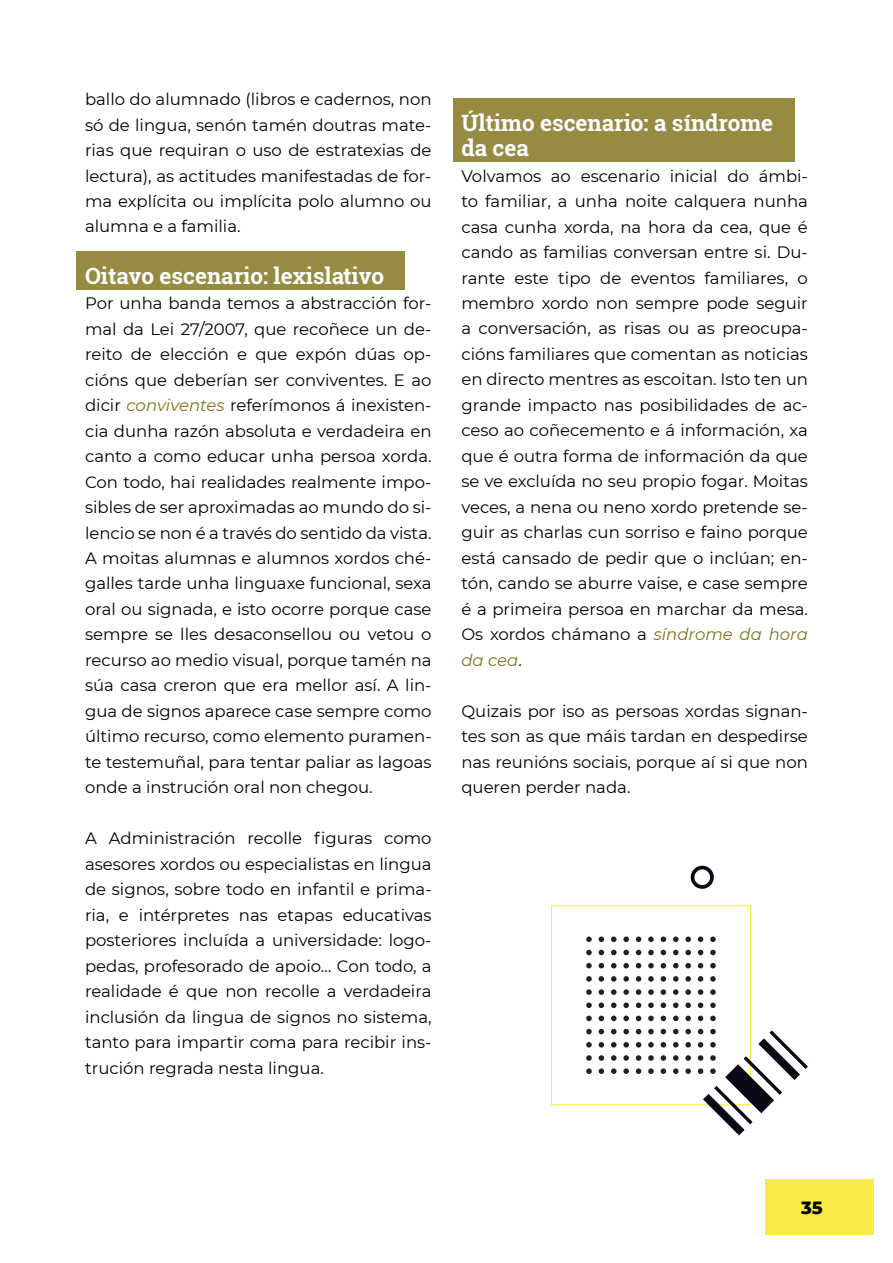
<style>
.page{position:relative;width:893px;height:1263px;background:#fff}
.page>*{position:absolute;margin:0;border:0;box-sizing:border-box;transform-origin:0 0}
.t1{font:700 22.5px/25.5px "Roboto Slab";color:#fff}
.t2{font:800 18px "Montserrat";color:#000}
.t3{font:16.5px/25.5px "Montserrat";color:#000;text-align:justify}
.s1{font-style:italic;color:#7e751d}
</style>
<div class="page">
<div style="left:551px;top:905px;width:200px;height:200px;border:1px solid #fced33"></div>
<svg style="left:586px;top:936px;width:6px;height:6px"></svg>
<svg style="left:599px;top:936px;width:5px;height:6px"></svg>
<svg style="left:611px;top:936px;width:5px;height:6px"></svg>
<svg style="left:623px;top:936px;width:6px;height:6px"></svg>
<svg style="left:636px;top:936px;width:5px;height:6px"></svg>
<svg style="left:648px;top:936px;width:6px;height:6px"></svg>
<svg style="left:661px;top:936px;width:5px;height:6px"></svg>
<svg style="left:673px;top:936px;width:5px;height:6px"></svg>
<svg style="left:685px;top:936px;width:6px;height:6px"></svg>
<svg style="left:698px;top:936px;width:5px;height:6px"></svg>
<svg style="left:710px;top:936px;width:6px;height:6px"></svg>
<svg style="left:586px;top:950px;width:6px;height:5px"></svg>
<svg style="left:599px;top:950px;width:5px;height:5px"></svg>
<svg style="left:611px;top:950px;width:5px;height:5px"></svg>
<svg style="left:623px;top:950px;width:6px;height:5px"></svg>
<svg style="left:636px;top:950px;width:5px;height:5px"></svg>
<svg style="left:648px;top:950px;width:6px;height:5px"></svg>
<svg style="left:661px;top:950px;width:5px;height:5px"></svg>
<svg style="left:673px;top:950px;width:5px;height:5px"></svg>
<svg style="left:685px;top:950px;width:6px;height:5px"></svg>
<svg style="left:698px;top:950px;width:5px;height:5px"></svg>
<svg style="left:710px;top:950px;width:6px;height:5px"></svg>
<svg style="left:586px;top:963px;width:6px;height:5px"></svg>
<svg style="left:599px;top:963px;width:5px;height:5px"></svg>
<svg style="left:611px;top:963px;width:5px;height:5px"></svg>
<svg style="left:623px;top:963px;width:6px;height:5px"></svg>
<svg style="left:636px;top:963px;width:5px;height:5px"></svg>
<svg style="left:648px;top:963px;width:6px;height:5px"></svg>
<svg style="left:661px;top:963px;width:5px;height:5px"></svg>
<svg style="left:673px;top:963px;width:5px;height:5px"></svg>
<svg style="left:685px;top:963px;width:6px;height:5px"></svg>
<svg style="left:698px;top:963px;width:5px;height:5px"></svg>
<svg style="left:710px;top:963px;width:6px;height:5px"></svg>
<svg style="left:586px;top:976px;width:6px;height:6px"></svg>
<svg style="left:599px;top:976px;width:5px;height:6px"></svg>
<svg style="left:611px;top:976px;width:5px;height:6px"></svg>
<svg style="left:623px;top:976px;width:6px;height:6px"></svg>
<svg style="left:636px;top:976px;width:5px;height:6px"></svg>
<svg style="left:648px;top:976px;width:6px;height:6px"></svg>
<svg style="left:661px;top:976px;width:5px;height:6px"></svg>
<svg style="left:673px;top:976px;width:5px;height:6px"></svg>
<svg style="left:685px;top:976px;width:6px;height:6px"></svg>
<svg style="left:698px;top:976px;width:5px;height:6px"></svg>
<svg style="left:710px;top:976px;width:6px;height:6px"></svg>
<svg style="left:586px;top:989px;width:6px;height:6px"></svg>
<svg style="left:599px;top:989px;width:5px;height:6px"></svg>
<svg style="left:611px;top:989px;width:5px;height:6px"></svg>
<svg style="left:623px;top:989px;width:6px;height:6px"></svg>
<svg style="left:636px;top:989px;width:5px;height:6px"></svg>
<svg style="left:648px;top:989px;width:6px;height:6px"></svg>
<svg style="left:661px;top:989px;width:5px;height:6px"></svg>
<svg style="left:673px;top:989px;width:5px;height:6px"></svg>
<svg style="left:685px;top:989px;width:6px;height:6px"></svg>
<svg style="left:698px;top:989px;width:5px;height:6px"></svg>
<svg style="left:710px;top:989px;width:6px;height:6px"></svg>
<svg style="left:586px;top:1002px;width:6px;height:6px"></svg>
<svg style="left:599px;top:1002px;width:5px;height:6px"></svg>
<svg style="left:611px;top:1002px;width:5px;height:6px"></svg>
<svg style="left:623px;top:1002px;width:6px;height:6px"></svg>
<svg style="left:636px;top:1002px;width:5px;height:6px"></svg>
<svg style="left:648px;top:1002px;width:6px;height:6px"></svg>
<svg style="left:661px;top:1002px;width:5px;height:6px"></svg>
<svg style="left:673px;top:1002px;width:5px;height:6px"></svg>
<svg style="left:685px;top:1002px;width:6px;height:6px"></svg>
<svg style="left:698px;top:1002px;width:5px;height:6px"></svg>
<svg style="left:710px;top:1002px;width:6px;height:6px"></svg>
<svg style="left:586px;top:1016px;width:6px;height:5px"></svg>
<svg style="left:599px;top:1016px;width:5px;height:5px"></svg>
<svg style="left:611px;top:1016px;width:5px;height:5px"></svg>
<svg style="left:623px;top:1016px;width:6px;height:5px"></svg>
<svg style="left:636px;top:1016px;width:5px;height:5px"></svg>
<svg style="left:648px;top:1016px;width:6px;height:5px"></svg>
<svg style="left:661px;top:1016px;width:5px;height:5px"></svg>
<svg style="left:673px;top:1016px;width:5px;height:5px"></svg>
<svg style="left:685px;top:1016px;width:6px;height:5px"></svg>
<svg style="left:698px;top:1016px;width:5px;height:5px"></svg>
<svg style="left:710px;top:1016px;width:6px;height:5px"></svg>
<svg style="left:586px;top:1029px;width:6px;height:5px"></svg>
<svg style="left:599px;top:1029px;width:5px;height:5px"></svg>
<svg style="left:611px;top:1029px;width:5px;height:5px"></svg>
<svg style="left:623px;top:1029px;width:6px;height:5px"></svg>
<svg style="left:636px;top:1029px;width:5px;height:5px"></svg>
<svg style="left:648px;top:1029px;width:6px;height:5px"></svg>
<svg style="left:661px;top:1029px;width:5px;height:5px"></svg>
<svg style="left:673px;top:1029px;width:5px;height:5px"></svg>
<svg style="left:685px;top:1029px;width:6px;height:5px"></svg>
<svg style="left:586px;top:1042px;width:6px;height:5px"></svg>
<svg style="left:599px;top:1042px;width:5px;height:5px"></svg>
<svg style="left:611px;top:1042px;width:5px;height:5px"></svg>
<svg style="left:623px;top:1042px;width:6px;height:5px"></svg>
<svg style="left:636px;top:1042px;width:5px;height:5px"></svg>
<svg style="left:648px;top:1042px;width:6px;height:5px"></svg>
<svg style="left:661px;top:1042px;width:5px;height:5px"></svg>
<svg style="left:673px;top:1042px;width:5px;height:5px"></svg>
<svg style="left:685px;top:1042px;width:6px;height:5px"></svg>
<svg style="left:586px;top:1055px;width:6px;height:6px"></svg>
<svg style="left:599px;top:1055px;width:5px;height:6px"></svg>
<svg style="left:611px;top:1055px;width:5px;height:6px"></svg>
<svg style="left:623px;top:1055px;width:6px;height:6px"></svg>
<svg style="left:636px;top:1055px;width:5px;height:6px"></svg>
<svg style="left:648px;top:1055px;width:6px;height:6px"></svg>
<svg style="left:661px;top:1055px;width:5px;height:6px"></svg>
<svg style="left:673px;top:1055px;width:5px;height:6px"></svg>
<svg style="left:685px;top:1055px;width:6px;height:6px"></svg>
<svg style="left:586px;top:1068px;width:6px;height:6px"></svg>
<svg style="left:599px;top:1068px;width:5px;height:6px"></svg>
<svg style="left:611px;top:1068px;width:5px;height:6px"></svg>
<svg style="left:623px;top:1068px;width:6px;height:6px"></svg>
<svg style="left:636px;top:1068px;width:5px;height:6px"></svg>
<svg style="left:648px;top:1068px;width:6px;height:6px"></svg>
<svg style="left:661px;top:1068px;width:5px;height:6px"></svg>
<svg style="left:673px;top:1068px;width:5px;height:6px"></svg>
<svg style="left:685px;top:1068px;width:6px;height:6px"></svg>
<svg style="left:698px;top:1029px;width:110px;height:106px"></svg>
<div style="left:691px;top:866px;width:23px;height:23px;border:4px solid #080817;border-radius:50%"></div>
<div style="left:765px;top:1179px;width:109px;height:56px;background:#faea46"></div>
<div style="left:77px;top:251px;width:328px;height:39px;background:#978b42"></div>
<div style="left:453px;top:98px;width:341px;height:64px;background:#978b42"></div>
<p class="t3" style="left:85px;top:86px;width:348px">ballo do alumnado (libros e cadernos, non só de lingua, senón tamén doutras mate&shy;rias que requiran o uso de estratexias de lectura), as actitudes manifestadas de for&shy;ma explícita ou implícita polo alumno ou alumna e a familia.</p>
<h1 class="t1" style="left:85px;top:262px;width:301px">Oitavo escenario: lexislativo</h1>
<p class="t3" style="left:85px;top:290px;width:348px">Por unha banda temos a abstracción for&shy;mal da Lei 27/2007, que recoñece un de&shy;reito de elección e que expón dúas op&shy;cións que deberían ser conviventes. E ao dicir <span class="s1">conviventes</span> referímonos á inexisten&shy;cia dunha razón absoluta e verdadeira en canto a como educar unha persoa xorda.<br>Con todo, hai realidades realmente impo&shy;sibles de ser aproximadas ao mundo do si&shy;lencio se non é a través do sentido da vista.<br>A moitas alumnas e alumnos xordos ché&shy;galles tarde unha linguaxe funcional, sexa oral ou signada, e isto ocorre porque case sempre se lles desaconsellou ou vetou o recurso ao medio visual, porque tamén na súa casa creron que era mellor así. A lin&shy;gua de signos aparece case sempre como último recurso, como elemento puramen&shy;te testemuñal, para tentar paliar as lagoas onde a instrución oral non chegou.</p>
<p class="t3" style="left:85px;top:825px;width:348px">A Administración recolle figuras como asesores xordos ou especialistas en lingua de signos, sobre todo en infantil e prima&shy;ria, e intérpretes nas etapas educativas posteriores incluída a universidade: logo&shy;pedas, profesorado de apoio… Con todo, a realidade é que non recolle a verdadeira inclusión da lingua de signos no sistema, tanto para impartir coma para recibir ins&shy;trución regrada nesta lingua.</p>
<h1 class="t1" style="left:461px;top:109px;width:313px">Último escenario: a síndrome da cea</h1>
<p class="t3" style="left:461px;top:162px;width:348px">Volvamos ao escenario inicial do ámbi&shy;to familiar, a unha noite calquera nunha casa cunha xorda, na hora da cea, que é cando as familias conversan entre si. Du&shy;rante este tipo de eventos familiares, o membro xordo non sempre pode seguir a conversación, as risas ou as preocupa&shy;cións familiares que comentan as noticias en directo mentres as escoitan. Isto ten un grande impacto nas posibilidades de ac&shy;ceso ao coñecemento e á información, xa que é outra forma de información da que se ve excluída no seu propio fogar. Moitas veces, a nena ou neno xordo pretende se&shy;guir as charlas cun sorriso e faino porque está cansado de pedir que o inclúan; en&shy;tón, cando se aburre vaise, e case sempre é a primeira persoa en marchar da mesa.<br>Os xordos chámano a <span class="s1">síndrome da hora da cea</span>.</p>
<p class="t3" style="left:461px;top:698px;width:348px">Quizais por iso as persoas xordas signan&shy;tes son as que máis tardan en despedirse nas reunións sociais, porque aí si que non queren perder nada.</p>
<p class="t2" style="left:801px;top:1194px;width:23px">35</p>
</div>
